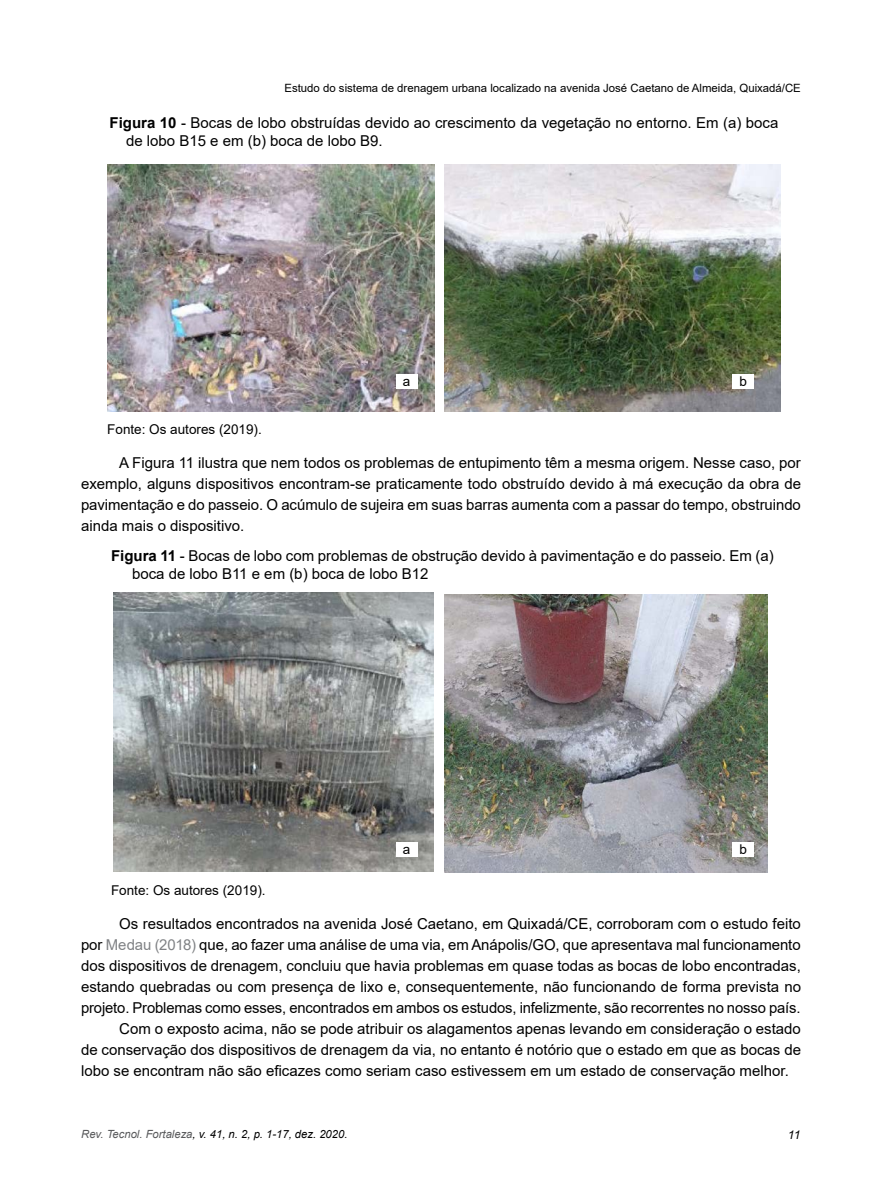
<style>
.page{position:relative;width:882px;height:1188px;background:#fff}
.page>*{position:absolute;margin:0;border:0;box-sizing:border-box;transform-origin:0 0}
.t1{font:15px/21px "Arial";color:#000}
.t2{font:13.5px "Arial";color:#000}
.t3{font:italic 12px "Arial";color:#000}
.t4{font:11.4px "Arial";color:#000}
.t5{font:italic 11.25px "Arial";color:#000}
.s1{font-weight:700}
.s2{color:#808285}
.s3{color:#58595b}
</style>
<div class="page">
<img style="left:113px;top:593px;width:320px;height:278px">
<img style="left:444px;top:594px;width:324px;height:278px">
<img style="left:444px;top:165px;width:336px;height:246px">
<img style="left:107px;top:165px;width:328px;height:247px">
<div style="left:396px;top:842px;width:21px;height:14px;background:#fff"></div>
<div style="left:733px;top:842px;width:21px;height:14px;background:#fff"></div>
<div style="left:396px;top:374px;width:21px;height:15px;background:#fff"></div>
<div style="left:733px;top:374px;width:21px;height:15px;background:#fff"></div>
<p class="t4" style="left:284px;top:80px;width:518px">Estudo do sistema de drenagem urbana localizado na avenida José Caetano de Almeida, Quixadá/CE</p>
<p class="t1" style="left:126px;top:113px;width:654px;line-height:18px;text-indent:-16px"><span class="s1">Figura 10</span> - Bocas de lobo obstruídas devido ao crescimento da vegetação no entorno. Em (a) boca de lobo B15 e em (b) boca de lobo B9.</p>
<p class="t2" style="left:403px;top:372px;width:9px">a</p>
<p class="t2" style="left:740px;top:372px;width:9px">b</p>
<p class="t2" style="left:107px;top:420px;width:156px">Fonte: Os autores (2019).</p>
<p class="t1" style="left:81px;top:452px;width:722px;text-align:justify;text-indent:38px">A Figura 11 ilustra que nem todos os problemas de entupimento têm a mesma origem. Nesse caso, por exemplo, alguns dispositivos encontram-se praticamente todo obstruído devido à má execução da obra de pavimentação e do passeio. O acúmulo de sujeira em suas barras aumenta com a passar do tempo, obstruindo ainda mais o dispositivo.</p>
<p class="t1" style="left:132px;top:547px;width:643px;line-height:18px;text-indent:-21px"><span class="s1">Figura 11</span> - Bocas de lobo com problemas de obstrução devido à pavimentação e do passeio. Em (a) boca de lobo B11 e em (b) boca de lobo B12</p>
<p class="t2" style="left:403px;top:840px;width:9px">a</p>
<p class="t2" style="left:740px;top:840px;width:9px">b</p>
<p class="t2" style="left:111px;top:881px;width:156px">Fonte: Os autores (2019).</p>
<p class="t1" style="left:119px;top:913px;width:683px">Os resultados encontrados na avenida José Caetano, em Quixadá/CE, corroboram com o estudo feito</p>
<p class="t1" style="left:81px;top:934px;width:721px">por <span class="s2">Medau (2018)</span> que, ao fazer uma análise de uma via, em Anápolis/GO, que apresentava mal funcionamento</p>
<p class="t1" style="left:81px;top:955px;width:721px">dos dispositivos de drenagem, concluiu que havia problemas em quase todas as bocas de lobo encontradas,</p>
<p class="t1" style="left:81px;top:976px;width:722px">estando quebradas ou com presença de lixo e, consequentemente, não funcionando de forma prevista no</p>
<p class="t1" style="left:81px;top:997px;width:721px">projeto. Problemas como esses, encontrados em ambos os estudos, infelizmente, são recorrentes no nosso país.</p>
<p class="t1" style="left:119px;top:1018px;width:683px">Com o exposto acima, não se pode atribuir os alagamentos apenas levando em consideração o estado</p>
<p class="t1" style="left:81px;top:1039px;width:722px">de conservação dos dispositivos de drenagem da via, no entanto é notório que o estado em que as bocas de</p>
<p class="t1" style="left:81px;top:1060px;width:709px">lobo se encontram não são eficazes como seriam caso estivessem em um estado de conservação melhor.</p>
<p class="t5" style="left:81px;top:1127px;width:268px"><span class="s3">Rev. Tecnol. Fortaleza</span>, v. 41, n. 2, p. 1-17, dez. 2020.</p>
<p class="t3" style="left:788px;top:1127px;width:14px">11</p>
</div>
